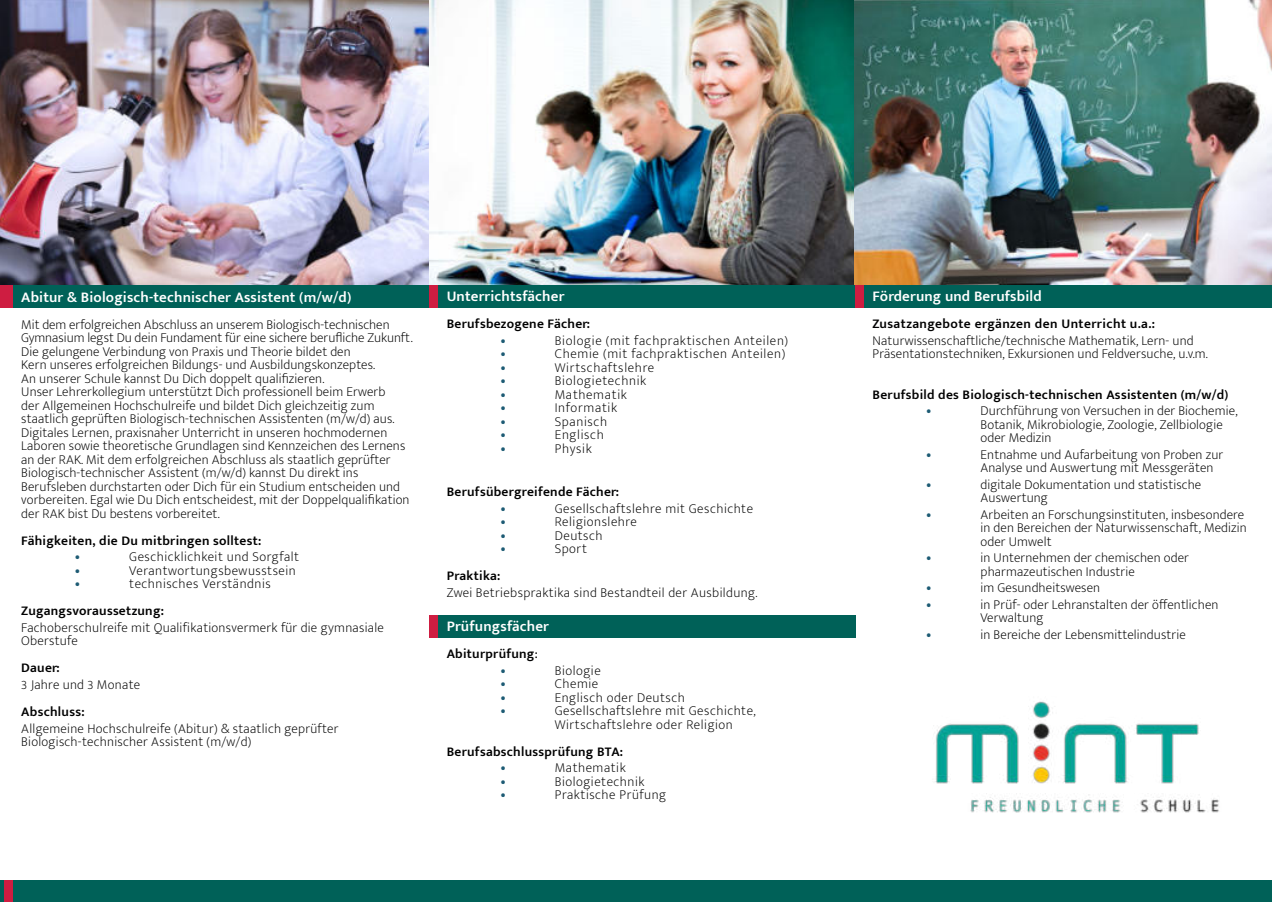
<style>
.page{position:relative;width:1272px;height:902px;background:#fff}
.page>*{position:absolute;margin:0;border:0;box-sizing:border-box;transform-origin:0 0}
.t1{font:600 15px "Mukta Mahee";letter-spacing:.01em;color:#fff}
.t2{font:200 13.5px/13.5px "Mukta Mahee";letter-spacing:.01em;color:#000001}
.t3{font:600 13.5px/16.5px "Mukta Mahee";letter-spacing:.02em;color:#000001}
.t4{font:200 13.5px/13.5px "Mukta Mahee";letter-spacing:.04em;color:#000001}
.t5{font:200 13.5px "Mukta Mahee";letter-spacing:.05em;color:#000001}
.t6{font:200 13.5px "Mukta Mahee";letter-spacing:.03em;color:#000001}
.t7{font:800 13.5px "Mukta Mahee";color:#1d5b74}
.s1{font-weight:400}
.s2{font-weight:800;color:#1d5b74}
</style>
<div class="page">
<div style="left:434px;top:615px;width:421px;height:23px;background:#006158"></div>
<div style="left:429px;top:615px;width:9px;height:23px;background:#ce1d41"></div>
<img style="left:0;top:0;width:854px;height:286px">
<img style="left:854px;top:0;width:417px;height:286px">
<div style="left:0;top:286px;width:1271px;height:22px;background:#006158"></div>
<div style="left:0;top:880px;width:1271px;height:21px;background:#006158"></div>
<div style="left:0;top:286px;width:13px;height:22px;background:#ce1d41"></div>
<div style="left:429px;top:286px;width:9px;height:22px;background:#ce1d41"></div>
<div style="left:855px;top:286px;width:8px;height:22px;background:#ce1d41"></div>
<img style="left:935px;top:701px;width:284px;height:112px">
<div style="left:4px;top:880px;width:9px;height:21px;background:#ce1d41"></div>
<p class="t1" style="left:21px;top:290px;width:331px">Abitur &amp; Biologisch-technischer Assistent (m/w/d)</p>
<p class="t2" style="left:21px;top:319px;width:393px">Mit dem erfolgreichen Abschluss an unserem Biologisch-technischen Gymnasium legst Du dein Fundament für eine sichere beru昀氀iche Zukunft .<br>Die gelungene Verbindung von Praxis und Theorie bildet den<br>Kern unseres erfolgreichen Bildungs- und Ausbildungskonzeptes.<br>An unserer Schule kannst Du Dich doppelt quali昀椀zieren.<br>Unser Lehrerkollegium unterstützt Dich professionell beim Erwerb<br>der Allgemeinen Hochschulreife und bildet Dich gleichzeitig zum staatlich geprüften Biologisch-technischen Assistenten (m/w/d) aus.<br>Digitales Lernen, praxisnaher Unterricht in unseren hochmodernen Laboren sowie theoretische Grundlagen sind Kennzeichen des Lernens an der RAK. Mit dem erfolgreichen Abschluss als staatlich geprüfter Biologisch-technischer Assistent (m/w/d) kannst Du direkt ins Berufsleben durchstarten oder Dich für ein Studium entscheiden und vorbereiten. Egal wie Du Dich entscheidest, mit der Doppelquali昀椀kation der RAK bist Du bestens vorbereitet.</p>
<p class="t3" style="left:21px;top:533px;width:242px">Fähigkeiten, die Du mitbringen solltest:</p>
<p class="t7" style="left:75px;top:551px;width:6px">•</p>
<p class="t4" style="left:129px;top:551px;width:171px">Geschicklichkeit und Sorgfalt</p>
<p class="t7" style="left:75px;top:565px;width:6px">•</p>
<p class="t4" style="left:129px;top:565px;width:168px">Verantwortungsbewusstsein</p>
<p class="t7" style="left:75px;top:578px;width:6px">•</p>
<p class="t4" style="left:129px;top:578px;width:143px">technisches Verständnis</p>
<p class="t3" style="left:21px;top:603px;width:144px">Zugangsvoraussetzung:</p>
<p class="t2" style="left:21px;top:622px;width:364px">Fachoberschulreife mit Qualifikationsvermerk für die gymnasiale<br>Oberstufe</p>
<p class="t3" style="left:21px;top:660px;width:40px">Dauer:</p>
<p class="t2" style="left:21px;top:679px;width:120px">3 Jahre und 3 Monate</p>
<p class="t3" style="left:21px;top:704px;width:65px">Abschluss:</p>
<p class="t2" style="left:21px;top:722px;width:319px">Allgemeine Hochschulreife (Abitur) &amp; staatlich geprüfter<br>Biologisch-technischer Assistent (m/w/d)</p>
<p class="t1" style="left:446px;top:290px;width:119px">Unterrichtsfächer</p>
<p class="t3" style="left:446px;top:316px;width:145px">Berufsbezogene Fächer:</p>
<p class="t7" style="left:500px;top:335px;width:6px">•</p>
<p class="t5" style="left:554px;top:335px;width:235px">Biologie (mit fachpraktischen Anteilen)</p>
<p class="t7" style="left:500px;top:348px;width:6px">•</p>
<p class="t5" style="left:554px;top:348px;width:232px">Chemie (mit fachpraktischen Anteilen)</p>
<p class="t7" style="left:500px;top:362px;width:6px">•</p>
<p class="t5" style="left:554px;top:362px;width:101px">Wirtschaftslehre</p>
<p class="t7" style="left:500px;top:375px;width:6px">•</p>
<p class="t5" style="left:554px;top:375px;width:93px">Biologietechnik</p>
<p class="t7" style="left:500px;top:389px;width:6px">•</p>
<p class="t5" style="left:554px;top:389px;width:74px">Mathematik</p>
<p class="t7" style="left:500px;top:402px;width:6px">•</p>
<p class="t5" style="left:554px;top:402px;width:64px">Informatik</p>
<p class="t7" style="left:500px;top:416px;width:6px">•</p>
<p class="t5" style="left:554px;top:416px;width:54px">Spanisch</p>
<p class="t7" style="left:500px;top:429px;width:6px">•</p>
<p class="t5" style="left:554px;top:429px;width:51px">Englisch</p>
<p class="t7" style="left:500px;top:443px;width:6px">•</p>
<p class="t2" style="left:554px;top:442px;width:39px">Physik</p>
<p class="t3" style="left:446px;top:484px;width:174px">Berufsübergreifende Fächer:</p>
<p class="t7" style="left:500px;top:503px;width:6px">•</p>
<p class="t4" style="left:554px;top:502px;width:200px">Gesellschaftslehre mit Geschichte</p>
<p class="t7" style="left:500px;top:516px;width:6px">•</p>
<p class="t4" style="left:554px;top:516px;width:84px">Religionslehre</p>
<p class="t7" style="left:500px;top:530px;width:6px">•</p>
<p class="t4" style="left:554px;top:529px;width:49px">Deutsch</p>
<p class="t7" style="left:500px;top:543px;width:6px">•</p>
<p class="t2" style="left:554px;top:543px;width:34px">Sport</p>
<p class="t3" style="left:446px;top:568px;width:55px">Praktika:</p>
<p class="t6" style="left:446px;top:587px;width:312px">Zwei Betriebspraktika sind Bestandteil der Ausbildung.</p>
<p class="t1" style="left:446px;top:620px;width:104px">Prüfungsfächer</p>
<p class="t3" style="left:500px;top:646px;width:39px;text-indent:-54px">Abiturprüfung<span class="s1">: </span><span class="s2">•</span></p>
<p class="t4" style="left:554px;top:664px;width:48px">Biologie</p>
<p class="t7" style="left:500px;top:678px;width:6px">•</p>
<p class="t2" style="left:554px;top:678px;width:45px">Chemie</p>
<p class="t7" style="left:500px;top:692px;width:6px">•</p>
<p class="t4" style="left:554px;top:691px;width:131px">Englisch oder Deutsch</p>
<p class="t7" style="left:500px;top:705px;width:6px">•</p>
<p class="t4" style="left:554px;top:705px;width:202px">Gesellschaftslehre mit Geschichte,<br>Wirtschaftslehre oder Religion</p>
<p class="t3" style="left:446px;top:744px;width:178px">Berufsabschlussprüfung BTA:</p>
<p class="t7" style="left:500px;top:762px;width:6px">•</p>
<p class="t4" style="left:554px;top:762px;width:72px">Mathematik</p>
<p class="t7" style="left:500px;top:776px;width:6px">•</p>
<p class="t4" style="left:554px;top:775px;width:91px">Biologietechnik</p>
<p class="t7" style="left:500px;top:789px;width:6px">•</p>
<p class="t4" style="left:554px;top:789px;width:113px">Praktische Prüfung</p>
<p class="t1" style="left:872px;top:290px;width:171px">Förderung und Berufsbild</p>
<p class="t3" style="left:872px;top:316px;width:284px">Zusatzangebote ergänzen den Unterricht u.a.:</p>
<p class="t2" style="left:872px;top:334px;width:337px">Naturwissenschaftliche/technische Mathematik, Lern- und<br>Präsentationstechniken, Exkursionen und Feldversuche, u.v.m.</p>
<p class="t3" style="left:872px;top:387px;width:357px">Berufsbild des Biologisch-technischen Assistenten (m/w/d)</p>
<p class="t7" style="left:926px;top:405px;width:6px">•</p>
<p class="t2" style="left:980px;top:405px;width:258px">Durchführung von Versuchen in der Biochemie,<br>Botanik, Mikrobiologie, Zoologie, Zellbiologie oder Medizin</p>
<p class="t7" style="left:926px;top:449px;width:6px">•</p>
<p class="t2" style="left:980px;top:448px;width:244px">Entnahme und Aufarbeitung von Proben zur<br>Analyse und Auswertung mit Messgeräten</p>
<p class="t7" style="left:926px;top:479px;width:6px">•</p>
<p class="t2" style="left:980px;top:478px;width:222px">digitale Dokumentation und statistische<br>Auswertung</p>
<p class="t7" style="left:926px;top:509px;width:6px">•</p>
<p class="t2" style="left:980px;top:508px;width:268px">Arbeiten an Forschungsinstituten, insbesondere in den Bereichen der Naturwissenschaft, Medizin oder Umwelt</p>
<p class="t7" style="left:926px;top:552px;width:6px">•</p>
<p class="t2" style="left:980px;top:552px;width:210px">in Unternehmen der chemischen oder pharmazeutischen Industrie</p>
<p class="t7" style="left:926px;top:582px;width:6px">•</p>
<p class="t2" style="left:980px;top:582px;width:121px">im Gesundheitswesen</p>
<p class="t7" style="left:926px;top:599px;width:6px">•</p>
<p class="t2" style="left:980px;top:597px;width:239px">in Prüf- oder Lehranstalten der ö昀昀entlichen<br>Verwaltung</p>
<p class="t7" style="left:926px;top:629px;width:6px">•</p>
<p class="t2" style="left:980px;top:628px;width:207px">in Bereiche der Lebensmittelindustrie</p>
</div>
